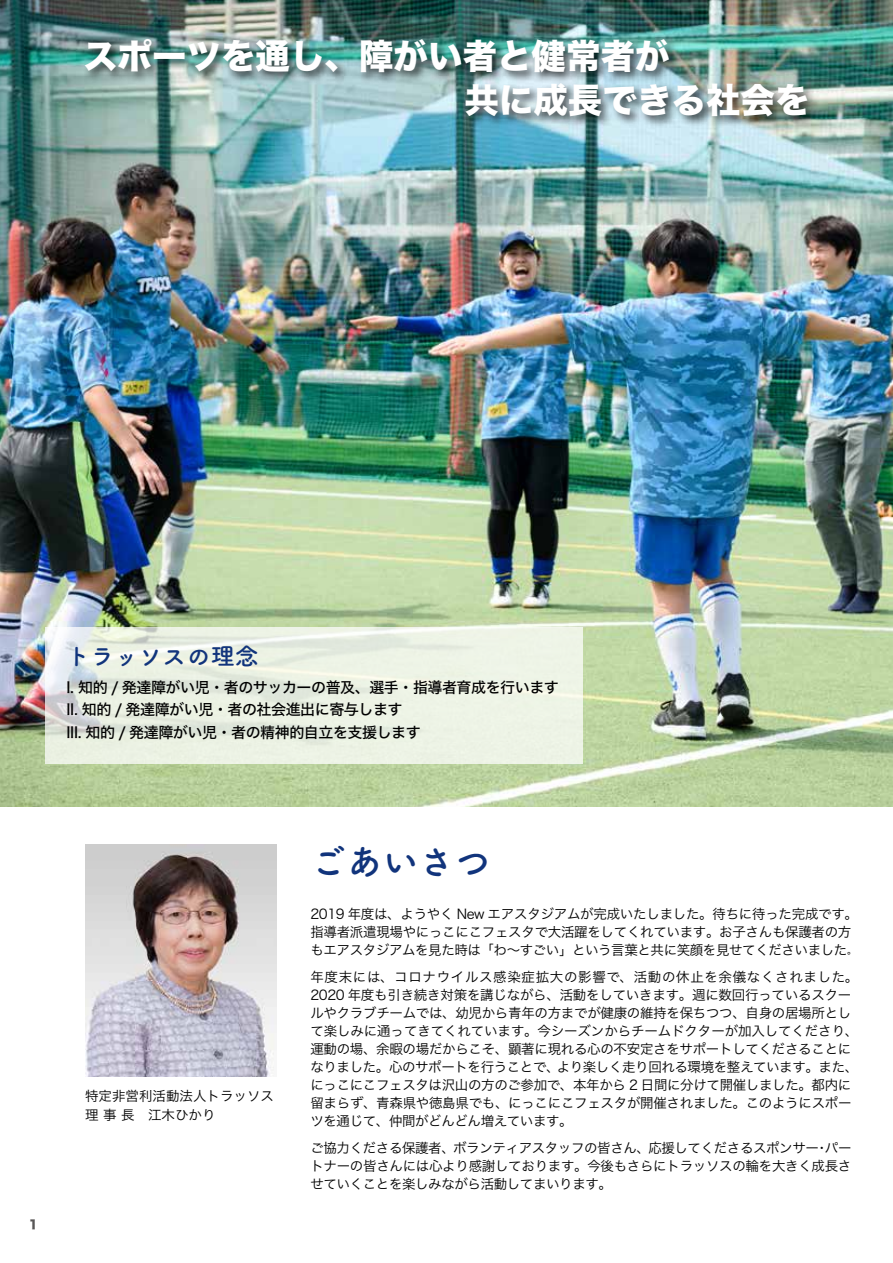
<style>
.page{position:relative;width:893px;height:1263px;background:#fff}
.page>*{position:absolute;margin:0;border:0;box-sizing:border-box;transform-origin:0 0}
.t1{font:700 36px "Tsuku A Rd Gothic";color:#11347c}
.t2{font:34.5px/43.5px "Hira Kaku Std N W8";color:#fff}
.t3{font:700 24px "Tsuku A Rd Gothic";color:#11347c}
.t4{font:15px/22.5px "Hiragino Sans W5";letter-spacing:-.03em;color:#000}
.t5{font:13.5px/18px "Hiragino Sans W3";letter-spacing:-.025em;color:#000}
.t6{font:13.5px/19.5px "Hiragino Sans W3";color:#000}
.t7{font:12px "Hira Kaku Std N W8";color:#595757}
.s1{font-size:9px}
</style>
<div class="page">
<img style="left:0;top:0;width:893px;height:807px">
<img style="left:85px;top:844px;width:191px;height:232px">
<svg style="left:45px;top:627px;width:538px;height:137px;background:#eaefe3"></svg>
<div style="left:82px;top:36px;width:736px;height:92px;background:#000;opacity:.75"></div>
<h2 class="t2" style="left:464px;top:36px;width:346px;text-indent:-381px">スポーツを通し、障がい者と健常者が<br>共に成長できる社会を</h2>
<h3 class="t3" style="left:67px;top:637px;width:194px">トラッソスの理念</h3>
<p class="t4" style="left:67px;top:675px;width:494px">I. 知的 / 発達障がい児･者のサッカーの普及、選手･指導者育成を行います<br>II. 知的 / 発達障がい児･者の社会進出に寄与します<br>III. 知的 / 発達障がい児･者の精神的自立を支援します</p>
<p class="t7" style="left:29px;top:1218px;width:11px">1</p>
<p class="t6" style="left:85px;top:1085px;width:190px">特定非営利活動法人トラッソス理 事 長　江木ひかり</p>
<h1 class="t1" style="left:310px;top:833px;width:181px">ごあいさつ</h1>
<p class="t5" style="left:310px;top:904px;width:549px">2019 年度は、ようやく New エアスタジアムが完成いたしました。待ちに待った完成です。指導者派遣現場やにっこにこフェスタで大活躍をしてくれています。お子さんも保護者の方もエアスタジアムを見た時は「わ〜すごい」という言葉と共に笑顔を見せてくださいました<span class="s1">。</span></p>
<p class="t5" style="left:310px;top:967px;width:549px">年度末には、コロナウイルス感染症拡大の影響で、活動の休止を余儀なくされました。2020 年度も引き続き対策を講じながら、活動をしていきます。週に数回行っているスクールやクラブチームでは、幼児から青年の方までが健康の維持を保ちつつ、自身の居場所として楽しみに通ってきてくれています。今シーズンからチームドクターが加入してくださり、運動の場、余暇の場だからこそ、顕著に現れる心の不安定さをサポートしてくださることになりました。心のサポートを行うことで、より楽しく走り回れる環境を整えています。また、にっこにこフェスタは沢山の方のご参加で、本年から 2 日間に分けて開催しました。都内に留まらず、青森県や徳島県でも、にっこにこフェスタが開催されました。このようにスポーツを通じて、仲間がどんどん増えています。</p>
<p class="t5" style="left:310px;top:1138px;width:543px;text-align:justify">ご協力くださる保護者、ボランティアスタッフの皆さん、応援してくださるスポンサー・パートナーの皆さんには心より感謝しております。今後もさらにトラッソスの輪を大きく成長させていくことを楽しみながら活動してまいります。</p>
</div>
